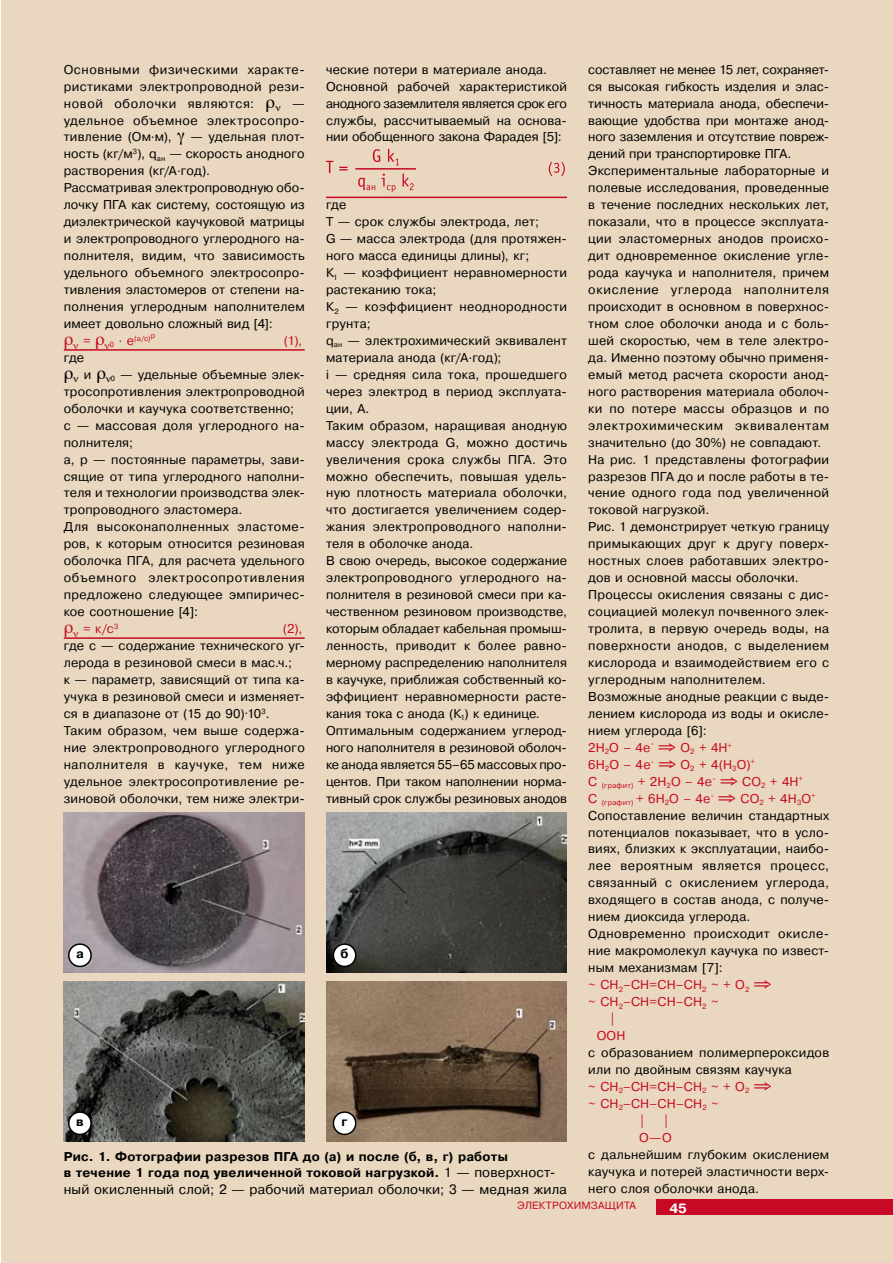
<style>
.page{position:relative;width:893px;height:1263px;background:#fff}
.page>*{position:absolute;margin:0;border:0;box-sizing:border-box;transform-origin:0 0}
.t1{font:13.5px "Pragmatica C";letter-spacing:.015em;color:#000}
.t2{font:700 13.5px "Pragmatica C";color:#fff}
.t3{font:12.75px/17px "Pragmatica C";letter-spacing:.015em;color:#000}
.t4{font:700 12.75px/16.5px "Pragmatica C";letter-spacing:.02em;color:#000}
.t5{font:12.75px/17px "Pragmatica C";letter-spacing:.01em;color:#c70926}
.t6{font:12.75px "Pragmatica C";letter-spacing:.035em;color:#000}
.t7{font:12.75px "Pragmatica C";letter-spacing:.055em;color:#000}
.t8{font:10.5px "Pragmatica C";letter-spacing:.01em;color:#c70926}
.t9{font:7.5px "Pragmatica C";letter-spacing:.03em;color:#c70926}
.s1{font-size:12.75px}
.s2{font-weight:400;font-size:13.5px}
.s3{color:#c70926}
</style>
<div class="page">
<div style="left:2px;top:0;width:891px;height:1263px;background:#e9d8bf"></div>
<div style="left:656px;top:1199px;width:237px;height:16px;background:#c70926"></div>
<hr style="left:64px;top:349px;width:241px;height:2px;background:#c70926">
<hr style="left:64px;top:637px;width:241px;height:2px;background:#c70926">
<hr style="left:326px;top:197px;width:241px;height:1px;background:#c70926">
<hr style="left:355px;top:168px;width:61px;height:2px;background:#c70926">
<svg style="left:373px;top:149px;width:26px;height:16px"></svg>
<svg style="left:358px;top:173px;width:56px;height:19px"></svg>
<svg style="left:326px;top:161px;width:21px;height:12px"></svg>
<svg style="left:549px;top:162px;width:16px;height:14px"></svg>
<img style="left:326px;top:812px;width:241px;height:160px">
<img style="left:64px;top:981px;width:241px;height:160px">
<img style="left:326px;top:981px;width:241px;height:160px">
<img style="left:64px;top:812px;width:241px;height:160px">
<div style="left:69px;top:944px;width:22px;height:22px;background:#fff;border-radius:50%"></div>
<div style="left:68px;top:943px;width:24px;height:24px;border:2px solid #000;border-radius:50%"></div>
<div style="left:333px;top:944px;width:23px;height:22px;background:#fff;border-radius:50%"></div>
<div style="left:333px;top:943px;width:23px;height:24px;border:2px solid #000;border-radius:50%"></div>
<div style="left:69px;top:1112px;width:22px;height:22px;background:#fff;border-radius:50%"></div>
<div style="left:68px;top:1111px;width:24px;height:24px;border:2px solid #000;border-radius:50%"></div>
<div style="left:333px;top:1112px;width:23px;height:22px;background:#fff;border-radius:50%"></div>
<div style="left:333px;top:1111px;width:23px;height:24px;border:2px solid #000;border-radius:50%"></div>
<p class="t3" style="left:64px;top:61px;width:242px;text-align:justify">Основными физическими характе&shy;ристиками электропроводной рези&shy;новой оболочки являются:</p>
<p class="t3" style="left:64px;top:95px;width:242px;text-align:justify;text-indent:228px">— удельное объ-емное электросопро&shy;тивление (Ом.м),</p>
<p class="t3" style="left:64px;top:129px;width:242px;text-indent:127px">— удельная плот&shy;ность (кг/м<sup>3</sup>), q<sub>ан</sub> — ско-рость анодного растворения (кг/А.год).<br>Рассматривая электропроводную обо&shy;лочку ПГА как систему, состоящую из диэлектрической каучуковой матрицы и электропроводного углеродного на&shy;полнителя, видим, что зависимость удельного объемного электросопро&shy;тивления эластомеров от степени на&shy;полнения углеродным наполнителем имеет довольно сложный вид [4]:</p>
<p class="t5" style="left:83px;top:332px;width:9px">=</p>
<p class="t9" style="left:110px;top:334px;width:47px">0 <span class="s1">. e</span>(a/c)p</p>
<p class="t5" style="left:284px;top:332px;width:20px">(1),</p>
<p class="t3" style="left:84px;top:349px;width:9px;text-indent:-20px">где и</p>
<p class="t3" style="left:111px;top:366px;width:195px"><sub>0</sub> — удельные объемные элек-</p>
<p class="t3" style="left:64px;top:383px;width:242px">тросопротивления электропроводной</p>
<p class="t3" style="left:64px;top:400px;width:232px">оболочки и каучука соответственно;</p>
<p class="t3" style="left:64px;top:417px;width:242px">c — массовая доля углеродного на-</p>
<p class="t3" style="left:64px;top:434px;width:71px">полнителя;</p>
<p class="t3" style="left:64px;top:451px;width:242px">а, р — постоянные параметры, зави-</p>
<p class="t3" style="left:64px;top:468px;width:242px">сящие от типа углеродного наполни-</p>
<p class="t3" style="left:64px;top:485px;width:242px">теля и технологии производства элек-</p>
<p class="t3" style="left:64px;top:502px;width:180px">тропроводного эластомера.</p>
<p class="t6" style="left:64px;top:520px;width:242px">Для высоконаполненных эластоме-</p>
<p class="t3" style="left:64px;top:535px;width:242px">ров, к которым относится резиновая</p>
<p class="t3" style="left:64px;top:552px;width:242px">оболочка ПГА, для расчета удельного</p>
<p class="t7" style="left:64px;top:571px;width:242px">объемного электросопротивления</p>
<p class="t3" style="left:64px;top:586px;width:242px">предложено следующее эмпиричес-</p>
<p class="t3" style="left:64px;top:603px;width:136px">кое соотношение [4]:</p>
<p class="t5" style="left:83px;top:620px;width:37px">= к/с<sup>3</sup></p>
<p class="t5" style="left:283px;top:620px;width:21px">(2),</p>
<p class="t3" style="left:64px;top:637px;width:243px">где с — содержание технического уг&shy;лерода в резиновой смеси в мас.ч.;<br>к — параметр, зависящий от типа ка&shy;учука в резиновой смеси и изменяет&shy;ся в диапазоне от (15 до 90).10<sup>3</sup>.<br>Таким образом, чем выше содержа&shy;ние электропроводного углеродного наполнителя в каучуке, тем ниже удельное электросопротивление ре&shy;зиновой оболочки, тем ниже электри-</p>
<p class="t3" style="left:326px;top:61px;width:242px">ческие потери в материале анода.<br>Основной рабочей характеристикой анод-ного заземлителя является срок его службы, рассчитываемый на основа&shy;нии обобщенного закона Фарадея [5]:</p>
<p class="t3" style="left:326px;top:196px;width:242px">где<br>Т — срок службы электрода, лет;<br>G — масса электрода (для протяжен&shy;ного масса единицы длины), кг;<br>К<sub>1</sub> — коэффициент неравномерности растеканию тока;<br>К<sub>2</sub> — коэффициент неоднородности грунта;<br>q<sub>ан</sub> — электрохимический эквивалент материала анода (кг/А.год);<br>i — средняя сила тока, прошедшего через электрод в период эксплуата&shy;ции, А.<br>Таким образом, наращивая анодную массу электрода G, можно достичь увеличения срока службы ПГА. Это можно обеспечить, повышая удель&shy;ную плотность материала оболочки, что достигается увеличением содер&shy;жания электропроводного наполни&shy;теля в оболочке анода.<br>В свою очередь, высокое содержание электропроводного углеродного на&shy;полнителя в резиновой смеси при ка&shy;чественном резиновом производстве, которым обладает кабельная промыш&shy;ленность, приводит к более равно&shy;мерному распределению наполнителя в каучуке, приближая собственный ко&shy;эффициент неравномерности расте&shy;кания тока с анода (К<sub>1</sub>) к единице.<br>Оптимальным содержанием углерод&shy;ного наполнителя в резиновой оболоч&shy;ке анода является 55–65 массовых про&shy;центов. При таком наполнении норма&shy;тивный срок службы резиновых анодов</p>
<p class="t4" style="left:76px;top:945px;width:9px">a</p>
<p class="t4" style="left:340px;top:945px;width:10px">б</p>
<p class="t4" style="left:76px;top:1113px;width:9px">в</p>
<p class="t4" style="left:342px;top:1113px;width:7px">г</p>
<p class="t4" style="left:64px;top:1148px;width:491px">Рис. 1 . Фотографии разрезов ПГА до (а) и после (б, в, г) работы<br>в течение 1 года под увеличенной токовой нагрузкой. <span class="s2">1 — поверх-ност-</span></p>
<p class="t1" style="left:64px;top:1181px;width:505px">ный окисленный слой; 2 — рабочий материал оболочки; 3 — медная жила</p>
<p class="t3" style="left:588px;top:61px;width:242px">составляет не менее 15 лет, сохраняет&shy;ся высокая гибкость изделия и элас&shy;тичность материала анода, обеспечи&shy;вающие удобства при монтаже анод&shy;ного заземления и отсутствие повреж&shy;дений при транспортировке ПГА.<br>Экспериментальные лабораторные и полевые исследования, проведенные в течение последних нескольких лет, показали, что в процессе эксплуата&shy;ции эластомерных анодов происхо&shy;дит одновременное окисление угле&shy;рода каучука и наполнителя, причем окисление углерода наполнителя происходит в основном в поверхнос&shy;тном слое оболочки анода и с боль&shy;шей скоростью, чем в теле электро&shy;да. Именно поэтому обычно применя&shy;емый метод расчета скорости анод&shy;ного растворения материала оболоч&shy;ки по потере массы образцов и по электрохимическим эквивалентам значительно (до 30%) не совпадают.<br>На рис. 1 представлены фотографии разрезов ПГА до и после работы в те&shy;чение одного года под увеличенной токовой нагрузкой.<br>Рис. 1 демонстрирует четкую границу примыкающих друг к другу поверх&shy;ностных слоев работавших электро&shy;дов и основной массы оболочки.<br>Процессы окисления связаны с дис&shy;социацией молекул почвенного элек&shy;тролита, в первую очередь воды, на поверхности анодов, с выделением кислорода и взаимодействием его с углеродным наполнителем.<br>Возможные анодные реакции с выде&shy;лением кислорода из воды и окисле&shy;нием углерода [6]:<br><span class="s3">2H</span><sub>2</sub><span class="s3">O – 4e</span></p>
<p class="t5" style="left:588px;top:739px;width:168px;text-indent:70px">⇒ O<sub>2</sub> + 4H<sup>+<br></sup>6H<sub>2</sub>O – 4e<sup>-</sup> ⇒ O<sub>2</sub> + 4(H<sub>3</sub>O)<sup>+</sup></p>
<p class="t9" style="left:588px;top:781px;width:129px"><sup>C</sup> (графит) <sup>+</sup> <sup>2H</sup>2<sup>O</sup> <sup>–</sup> <sup>4e</sup>-</p>
<p class="t5" style="left:720px;top:773px;width:84px">⇒ СO<sub>2</sub> + 4H<sup>+</sup></p>
<p class="t9" style="left:588px;top:798px;width:127px"><sup>C</sup> (графит) <sup>+</sup> <sup>6H</sup>2<sup>O</sup> <sup>–</sup> <sup>4e</sup>-</p>
<p class="t9" style="left:651px;top:739px;width:5px">-</p>
<p class="t3" style="left:588px;top:790px;width:242px;text-indent:130px"><span class="s3">⇒ СO</span><sub>2</sub> <span class="s3">+ 4H</span><sub>3</sub><span class="s3">O</span><sup>+<br></sup>Сопоставление величин стандартных потенциалов показывает, что в усло&shy;виях, близких к эксплуатации, наибо&shy;лее вероятным является процесс, связанный с окислением углерода, входящего в состав анода, с получе&shy;нием диоксида углерода.<br>Одновременно происходит окисле&shy;ние макромолекул каучука по извест&shy;ным механизмам [7]:<br><span class="s3">~ CH</span><sub>2</sub><span class="s3">–CH=CH–CH</span><sub>2</sub> <span class="s3">~ + O</span><sub>2</sub></p>
<p class="t5" style="left:588px;top:993px;width:132px">~ CH<sub>2</sub>–CH=CH–CH<sub>2</sub> ~</p>
<p class="t5" style="left:609px;top:1010px;width:8px">|</p>
<p class="t5" style="left:597px;top:1027px;width:30px">OOH</p>
<p class="t3" style="left:588px;top:1044px;width:242px">с образованием полимерпероксидов или по двойным связям каучука<br><span class="s3">~ CH</span><sub>2</sub><span class="s3">–CH=CH–CH</span><sub>2</sub> <span class="s3">~ + O</span><sub>2</sub></p>
<p class="t5" style="left:639px;top:1095px;width:81px;text-indent:-51px">~ CH<sub>2</sub>–CH–CH–CH<sub>2</sub> ~ |</p>
<p class="t5" style="left:639px;top:1112px;width:34px;text-align:right">|<br>О—О</p>
<p class="t3" style="left:588px;top:1146px;width:242px;text-align:justify">с дальнейшим глубоким окислением каучука и потерей эластичности верх&shy;него слоя оболочки анода.</p>
<p class="t8" style="left:517px;top:1199px;width:30px">электро</p>
<p class="t8" style="left:567px;top:1199px;width:57px">химзащита</p>
<p class="t2" style="left:669px;top:1200px;width:19px">45</p>
</div>
